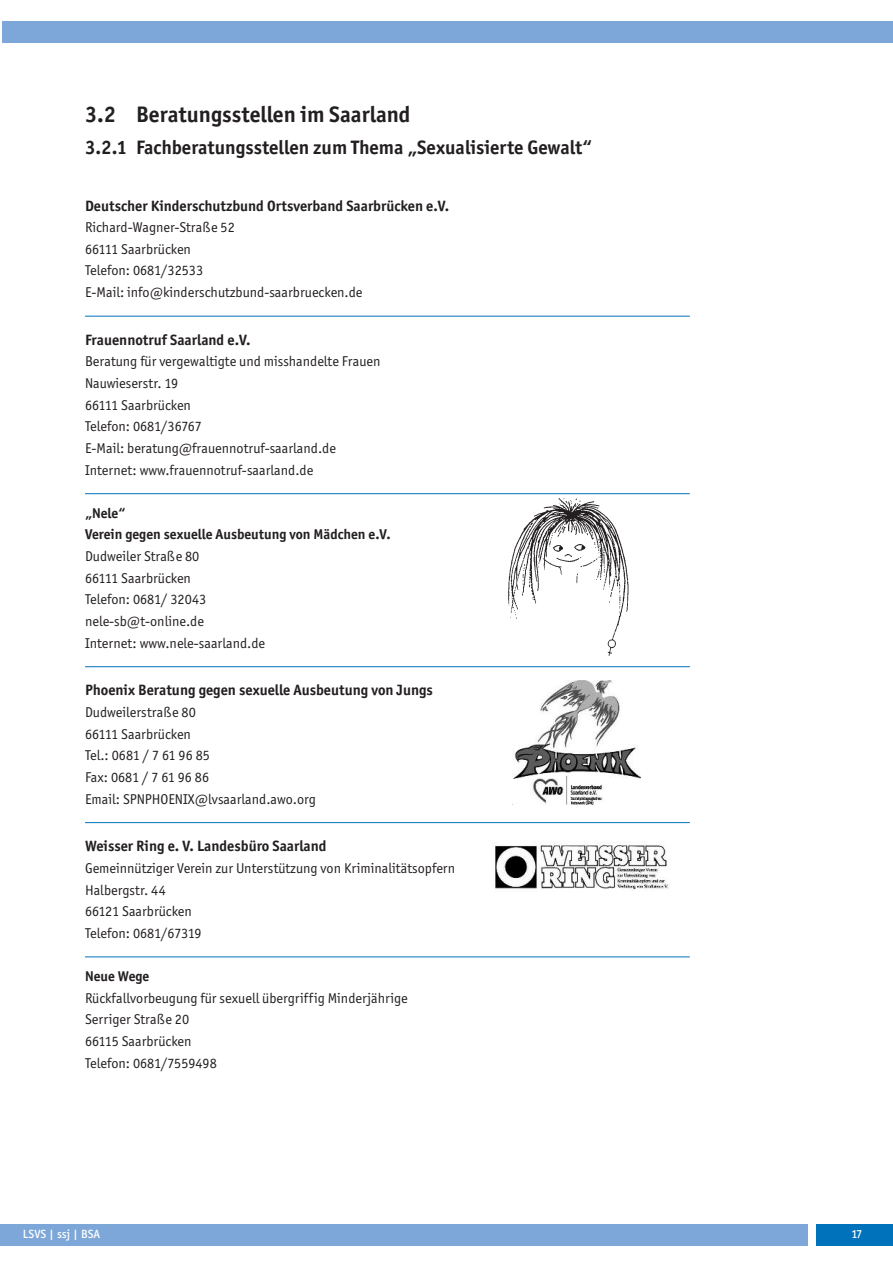
<style>
.page{position:relative;width:893px;height:1263px;background:#fff}
.page>*{position:absolute;margin:0;border:0;box-sizing:border-box;transform-origin:0 0}
.t1{font:700 22.5px "Officina San ITC";color:#231f20}
.t2{font:700 19.5px "Officina San ITC";color:#231f20}
.t3{font:700 15px "Officina San ITC";color:#231f20}
.t4{font:14.25px/21.6px "Officina San ITC";color:#231f20}
.t5{font:700 14.25px/21.6px "Officina San ITC";color:#231f20}
.t6{font:500 12px "Officina San ITC";color:#fff}
</style>
<div class="page">
<div style="left:2px;top:21px;width:891px;height:22px;background:#7ca7d8"></div>
<div style="left:816px;top:1225px;width:77px;height:21px;background:#0072bc"></div>
<div style="left:0;top:1225px;width:808px;height:21px;background:#7ca7d8"></div>
<hr style="left:85px;top:316px;width:605px;height:1px;background:#0072bc">
<hr style="left:85px;top:493px;width:605px;height:1px;background:#0072bc">
<hr style="left:85px;top:666px;width:605px;height:1px;background:#0072bc">
<hr style="left:85px;top:822px;width:605px;height:1px;background:#0072bc">
<hr style="left:85px;top:956px;width:605px;height:1px;background:#0072bc">
<img style="left:495px;top:841px;width:174px;height:49px">
<img style="left:512px;top:680px;width:129px;height:124px">
<img style="left:503px;top:498px;width:147px;height:170px">
<h1 class="t1" style="left:85px;top:101px;width:327px">3.2 Beratungsstellen im Saarland</h1>
<h2 class="t2" style="left:85px;top:136px;width:509px">3.2.1 Fachberatungsstellen zum Thema „Sexualisierte Gewalt“</h2>
<p class="t3" style="left:85px;top:197px;width:366px">Deutscher Kinderschutzbund Ortsverband Saarbrücken e.V.</p>
<p class="t4" style="left:85px;top:216px;width:279px">Richard-Wagner-Straße 52<br>66111 Saarbrücken<br>Telefon: 0681/32533<br>E-Mail: info@kinderschutzbund-saarbruecken.de</p>
<p class="t3" style="left:85px;top:331px;width:167px">Frauennotruf Saarland e.V.</p>
<p class="t4" style="left:85px;top:351px;width:297px">Beratung für vergewaltigte und misshandelte Frauen Nauwieserstr. 19<br>66111 Saarbrücken<br>Telefon: 0681/36767<br>E-Mail: beratung@frauennotruf-saarland.de Internet: www.frauennotruf-saarland.de</p>
<p class="t5" style="left:85px;top:502px;width:307px">„Nele“<br>Verein gegen sexuelle Ausbeutung von Mädchen e.V.</p>
<p class="t4" style="left:85px;top:545px;width:182px">Dudweiler Straße 80<br>66111 Saarbrücken<br>Telefon: 0681/ 32043 nele-sb@t-online.de<br>Internet: www.nele-saarland.de</p>
<p class="t3" style="left:85px;top:681px;width:349px">Phoenix Beratung gegen sexuelle Ausbeutung von Jungs</p>
<p class="t4" style="left:85px;top:701px;width:232px">Dudweilerstraße 80<br>66111 Saarbrücken<br>Tel.: 0681 / 7 61 96 85<br>Fax: 0681 / 7 61 96 86<br>Email: SPNPHOENIX@lvsaarland.awo.org</p>
<p class="t3" style="left:85px;top:837px;width:243px">Weisser Ring e. V. Landesbüro Saarland</p>
<p class="t4" style="left:85px;top:857px;width:372px">Gemeinnütziger Verein zur Unterstützung von Kriminalitätsopfern<br>Halbergstr. 44<br>66121 Saarbrücken<br>Telefon: 0681/67319</p>
<p class="t5" style="left:85px;top:965px;width:66px">Neue Wege</p>
<p class="t4" style="left:85px;top:987px;width:324px">Rückfallvorbeugung für sexuell übergriffig Minderjährige<br>Serriger Straße 20<br>66115 Saarbrücken<br>Telefon: 0681/7559498</p>
<p class="t6" style="left:23px;top:1230px;width:79px">LSVS | ssj | BSA</p>
<p class="t6" style="left:851px;top:1230px;width:13px">17</p>
</div>
